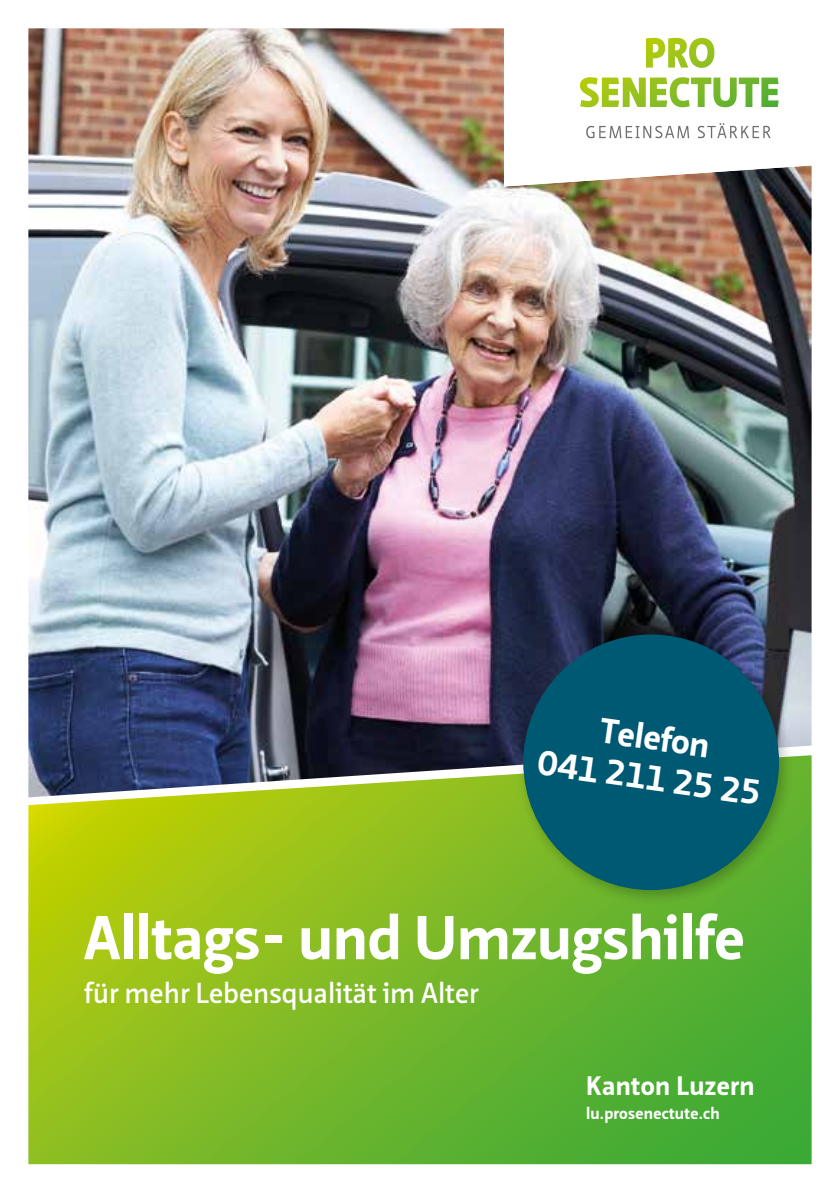
<style>
.page{position:relative;width:840px;height:1191px;background:#fff}
.page>*{position:absolute;margin:0;border:0;box-sizing:border-box;transform-origin:0 0}
.t1{font:700 60px "Neue Sans Pro";color:#fff}
.t2{font:700 34px/40px "Neue Sans Pro";color:#fff;text-align:center}
.t3{font:600 28px "Neue Sans Pro";color:#fff}
.t4{font:700 26px "Neue Sans Pro";letter-spacing:.015em;color:#fff}
.t5{font:700 16px "Neue Sans Pro";letter-spacing:.015em;color:#fff}
</style>
<div class="page">
<img style="left:28px;top:28px;width:783px;height:727px">
<svg style="left:28px;top:755px;width:783px;height:409px;background:#79b52a"></svg>
<div style="left:514px;top:626px;width:281px;height:280px;background:#000;opacity:.25"></div>
<div style="left:523px;top:634px;width:255px;height:256px;background:#005972;border-radius:50%"></div>
<svg style="left:503px;top:28px;width:309px;height:158px"></svg>
<svg style="left:586px;top:124px;width:102px;height:14px"></svg>
<svg style="left:697px;top:122px;width:73px;height:16px"></svg>
<svg style="left:579px;top:36px;width:199px;height:71px"></svg>
<p class="t2" style="left:546px;top:702px;width:226px;rotate:8deg">Telefon<br>041 211 25 25</p>
<h1 class="t1" style="left:84px;top:898px;width:662px">Alltags- und Umzugshilfe</h1>
<p class="t3" style="left:84px;top:975px;width:396px">für mehr Lebensqualität im Alter</p>
<p class="t4" style="left:585px;top:1068px;width:170px">Kanton Luzern</p>
<p class="t5" style="left:585px;top:1102px;width:135px">lu.prosenectute.ch</p>
</div>
